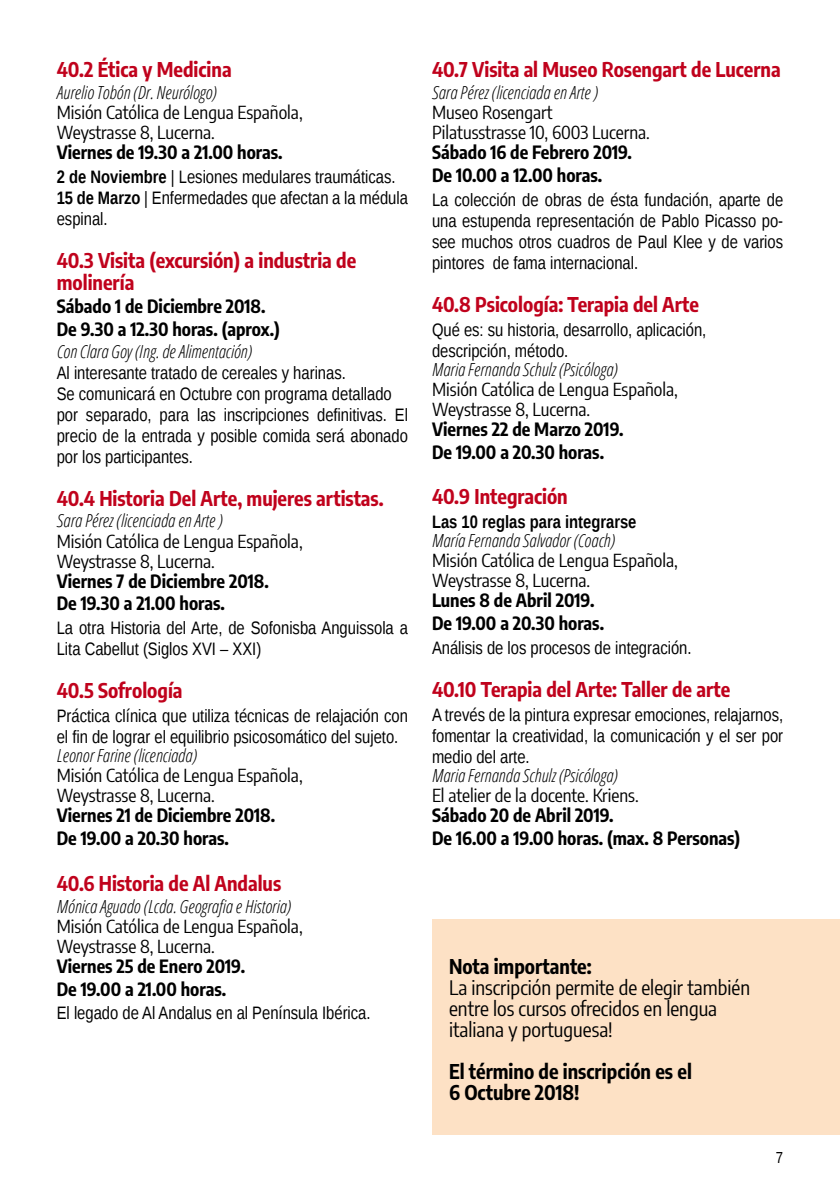
<style>
.page{position:relative;width:840px;height:1191px;background:#fff}
.page>*{position:absolute;margin:0;border:0;box-sizing:border-box;transform-origin:0 0}
.t1{font:700 20px/22px "Encode Sans Condensed";color:#c0021c}
.t2{font:20px/21px "Encode Sans Condensed";color:#000}
.t3{font:700 20px/21px "Encode Sans Condensed";color:#000}
.t4{font:18px/21px "Liberation Sans Narrow";color:#000}
.t5{font:18px/20px "Encode Sans Condensed";color:#000}
.t6{font:700 18px/22.8px "Encode Sans Condensed";color:#000}
.t7{font:italic 300 condensed 18px "Open Sans";color:#000}
.t8{font:700 18px "Liberation Sans Narrow";color:#000}
.t9{font:16px "Liberation Sans Narrow";color:#000}
.s1{font-weight:700}
</style>
<div class="page">
<div style="left:432px;top:918px;width:407px;height:216px;background:#fde1c5"></div>
<p class="t1" style="left:57px;top:57px;width:176px">40.2 Ética y Medicina</p>
<p class="t7" style="left:57px;top:80px;width:161px">Aurelio Tobón (Dr. Neurólogo)</p>
<p class="t5" style="left:57px;top:102px;width:247px">Misión Católica de Lengua Española,<br>Weystrasse 8, Lucerna.</p>
<p class="t6" style="left:57px;top:140px;width:227px">Viernes de 19.30 a 21.00 horas.</p>
<p class="t4" style="left:57px;top:167px;width:352px"><span class="s1">2 de Noviembre</span> | Lesiones medulares traumáticas.<br><span class="s1">15 de Marzo</span> | Enfermedades que afectan a la médula espinal.</p>
<p class="t1" style="left:57px;top:248px;width:301px">40.3 Visita (excursión) a industria de molinería</p>
<p class="t6" style="left:57px;top:293px;width:224px">Sábado 1 de Diciembre 2018.<br>De 9.30 a 12.30 horas. (aprox.)</p>
<p class="t7" style="left:57px;top:339px;width:197px">Con Clara Goy (Ing. de Alimentación)</p>
<p class="t4" style="left:57px;top:363px;width:352px">Al interesante tratado de cereales y harinas.<br>Se comunicará en Octubre con programa detallado por separado, para las inscripciones definitivas. El precio de la entrada y posible comida será abonado por los participantes.</p>
<p class="t1" style="left:57px;top:486px;width:328px">40.4 Historia Del Arte, mujeres artistas.</p>
<p class="t7" style="left:57px;top:509px;width:167px">Sara Pérez (licenciada en Arte )</p>
<p class="t5" style="left:57px;top:530px;width:247px">Misión Católica de Lengua Española,<br>Weystrasse 8, Lucerna.</p>
<p class="t6" style="left:57px;top:568px;width:213px">Viernes 7 de Diciembre 2018.<br>De 19.30 a 21.00 horas.</p>
<p class="t4" style="left:57px;top:618px;width:352px">La otra Historia del Arte, de Sofonisba Anguissola a<br>Lita Cabellut (Siglos XVI – XXI)</p>
<p class="t1" style="left:57px;top:678px;width:127px">40.5 Sofrología</p>
<p class="t4" style="left:57px;top:706px;width:352px">Práctica clínica que utiliza técnicas de relajación con el fin de lograr el equilibrio psicosomático del sujeto.</p>
<p class="t7" style="left:57px;top:743px;width:141px">Leonor Farine (licenciada)</p>
<p class="t5" style="left:57px;top:764px;width:247px">Misión Católica de Lengua Española,<br>Weystrasse 8, Lucerna.</p>
<p class="t6" style="left:57px;top:802px;width:220px">Viernes 21 de Diciembre 2018.<br>De 19.00 a 20.30 horas.</p>
<p class="t1" style="left:57px;top:871px;width:226px">40.6 Historia de Al Andalus</p>
<p class="t7" style="left:57px;top:894px;width:236px">Mónica Aguado (Lcda. Geografia e Historia)</p>
<p class="t5" style="left:57px;top:915px;width:247px">Misión Católica de Lengua Española,<br>Weystrasse 8, Lucerna.</p>
<p class="t6" style="left:57px;top:953px;width:190px">Viernes 25 de Enero 2019.<br>De 19.00 a 21.00 horas.</p>
<p class="t4" style="left:57px;top:1003px;width:315px">El legado de Al Andalus en al Península Ibérica.</p>
<p class="t1" style="left:432px;top:57px;width:350px">40.7 Visita al Museo Rosengart de Lucerna</p>
<p class="t7" style="left:432px;top:80px;width:167px">Sara Pérez (licenciada en Arte )</p>
<p class="t5" style="left:432px;top:102px;width:219px">Museo Rosengart<br>Pilatusstrasse 10, 6003 Lucerna.</p>
<p class="t6" style="left:432px;top:140px;width:201px">Sábado 16 de Febrero 2019.<br>De 10.00 a 12.00 horas.</p>
<p class="t4" style="left:432px;top:190px;width:352px;text-align:justify">La colección de obras de ésta fundación, aparte de una estupenda representación de Pablo Picasso po&shy;see muchos otros cuadros de Paul Klee y de varios pintores de fama internacional.</p>
<p class="t1" style="left:432px;top:292px;width:268px">40.8 Psicología: Terapia del Arte</p>
<p class="t4" style="left:432px;top:320px;width:276px">Qué es: su historia, desarrollo, aplicación, descripción, método.</p>
<p class="t7" style="left:432px;top:357px;width:187px">Maria Fernanda Schulz (Psicóloga)</p>
<p class="t5" style="left:432px;top:378px;width:247px">Misión Católica de Lengua Española,<br>Weystrasse 8, Lucerna.</p>
<p class="t6" style="left:432px;top:416px;width:193px">Viernes 22 de Marzo 2019.<br>De 19.00 a 20.30 horas.</p>
<p class="t1" style="left:432px;top:485px;width:137px">40.9 Integración</p>
<p class="t8" style="left:432px;top:510px;width:206px">Las 10 reglas para integrarse</p>
<p class="t7" style="left:432px;top:528px;width:184px">María Fernanda Salvador (Coach)</p>
<p class="t5" style="left:432px;top:550px;width:247px">Misión Católica de Lengua Española,<br>Weystrasse 8, Lucerna.</p>
<p class="t6" style="left:432px;top:588px;width:173px">Lunes 8 de Abril 2019.<br>De 19.00 a 20.30 horas.</p>
<p class="t4" style="left:432px;top:638px;width:261px">Análisis de los procesos de integración.</p>
<p class="t1" style="left:432px;top:677px;width:299px">40.10 Terapia del Arte: Taller de arte</p>
<p class="t4" style="left:432px;top:705px;width:352px;text-align:justify">A trevés de la pintura expresar emociones, relajarnos, fomentar la creatividad, la comunicación y el ser por medio del arte.</p>
<p class="t7" style="left:432px;top:763px;width:187px">Maria Fernanda Schulz (Psicóloga)</p>
<p class="t5" style="left:432px;top:784px;width:208px">El atelier de la docente. Kriens.</p>
<p class="t6" style="left:432px;top:802px;width:310px">Sábado 20 de Abril 2019.<br>De 16.00 a 19.00 horas. (max. 8 Personas)</p>
<p class="t3" style="left:449px;top:954px;width:144px">Nota importante:</p>
<p class="t2" style="left:449px;top:976px;width:302px">La inscripción permite de elegir también entre los cursos ofrecidos en lengua italiana y portuguesa!</p>
<p class="t3" style="left:449px;top:1059px;width:244px">El término de inscripción es el<br>6 Octubre 2018!</p>
<p class="t9" style="left:775px;top:1148px;width:9px">7</p>
</div>
